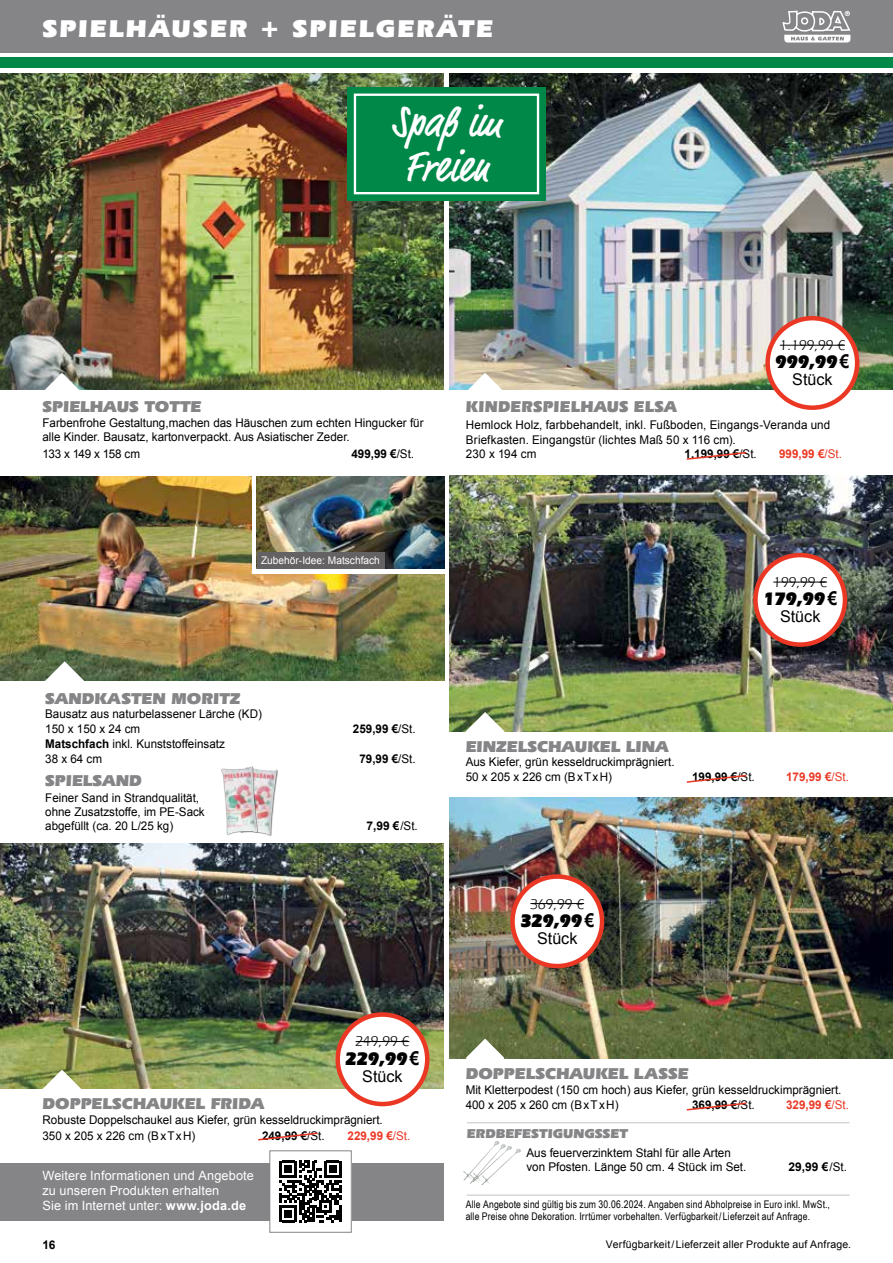
<style>
.page{position:relative;width:893px;height:1263px;background:#fff}
.page>*{position:absolute;margin:0;border:0;box-sizing:border-box;transform-origin:0 0}
.t1{font:500 condensed 45px/45px "Market Pro";letter-spacing:.02em;color:#fff}
.t2{font:900 25.5px "Eras IT Cby BT";letter-spacing:.085em;color:#fff}
.t3{font:900 19.05px "Eras IT Cby BT";color:#000;scale:.9 1}
.t4{font:900 16.5px "Eras IT Cby BT";color:#858486}
.t5{font:900 16.5px "Eras IT Cby BT";letter-spacing:.02em;color:#858486}
.t6{font:16.2px "Arial";color:#000}
.t7{font:14.85px "Eras IT Cby BT";color:#000}
.t8{font:900 13.5px "Eras IT Cby BT";color:#858486}
.t9{font:12.75px/15px "Arial";letter-spacing:.01em;color:#fff}
.t10{font:12px/14.4px "Arial";color:#000}
.t11{font:700 12px "Arial";color:#000}
.t12{font:700 12px "Arial";color:#eb3824}
.t13{font:10.5px/12px "Arial Narrow";letter-spacing:.015em;color:#000}
.t14{font:10.5px "Arial";letter-spacing:.015em;color:#000}
.t15{font:10.5px "Arial";color:#fff}
.s1{font-family:"Arial";font-weight:700}
.s2{font-weight:400}
.s3{font-weight:700}
</style>
<div class="page">
<img style="left:0;top:74px;width:444px;height:315px">
<img style="left:449px;top:73px;width:444px;height:316px">
<img style="left:0;top:476px;width:444px;height:204px">
<img style="left:0;top:844px;width:444px;height:245px">
<img style="left:449px;top:476px;width:444px;height:255px">
<img style="left:449px;top:798px;width:444px;height:260px">
<div style="left:240px;top:767px;width:38px;height:69px;background:#000;opacity:.5"></div>
<img style="left:258px;top:767px;width:19px;height:68px">
<div style="left:221px;top:766px;width:37px;height:69px;background:#000;opacity:.5"></div>
<img style="left:222px;top:767px;width:35px;height:67px">
<img style="left:463px;top:1141px;width:37px;height:39px">
<img style="left:469px;top:1144px;width:37px;height:40px">
<img style="left:472px;top:1146px;width:40px;height:37px">
<img style="left:481px;top:1148px;width:40px;height:37px">
<hr style="left:467px;top:1122px;width:383px;height:1px;background:#d7d7d8">
<hr style="left:467px;top:1194px;width:383px;height:2px;background:#d7d7d8">
<div style="left:0;top:58px;width:893px;height:10px;background:#008849"></div>
<div style="left:0;top:0;width:893px;height:53px;background:#858486"></div>
<svg style="left:782px;top:11px;width:68px;height:32px"></svg>
<svg style="left:466px;top:373px;width:38px;height:17px"></svg>
<svg style="left:466px;top:1038px;width:38px;height:21px"></svg>
<svg style="left:45px;top:661px;width:39px;height:20px"></svg>
<div style="left:0;top:1162px;width:444px;height:58px;background:#858486"></div>
<svg style="left:252px;top:476px;width:192px;height:98px"></svg>
<img style="left:257px;top:477px;width:187px;height:91px">
<div style="left:257px;top:552px;width:127px;height:16px;background:#646263"></div>
<div style="left:270px;top:1151px;width:81px;height:81px;background:#fff"></div>
<svg style="left:280px;top:1161px;width:61px;height:61px"></svg>
<div style="left:269px;top:1150px;width:83px;height:82px;border:1px solid #858486"></div>
<div style="left:347px;top:87px;width:199px;height:114px;background:#008849"></div>
<div style="left:354px;top:94px;width:185px;height:100px;border:2px solid #fff"></div>
<div style="left:768px;top:318px;width:89px;height:90px;background:#fff;border-radius:50%"></div>
<div style="left:765px;top:316px;width:94px;height:94px;border:4px solid #eb3824;border-radius:50%"></div>
<hr style="left:780px;top:345px;width:65px;height:1px;background:#000">
<div style="left:512px;top:876px;width:90px;height:90px;background:#fff;border-radius:50%"></div>
<div style="left:510px;top:874px;width:94px;height:94px;border:4px solid #eb3824;border-radius:50%"></div>
<hr style="left:530px;top:903px;width:54px;height:1px;background:#000">
<div style="left:755px;top:555px;width:90px;height:89px;background:#fff;border-radius:50%"></div>
<div style="left:753px;top:553px;width:94px;height:94px;border:4px solid #eb3824;border-radius:50%"></div>
<hr style="left:773px;top:582px;width:54px;height:1px;background:#000">
<div style="left:338px;top:1014px;width:89px;height:90px;background:#fff;border-radius:50%"></div>
<div style="left:335px;top:1012px;width:94px;height:94px;border:4px solid #eb3824;border-radius:50%"></div>
<hr style="left:356px;top:1041px;width:53px;height:1px;background:#000">
<svg style="left:43px;top:1069px;width:38px;height:20px"></svg>
<svg style="left:686px;top:451px;width:61px;height:9px"></svg>
<svg style="left:686px;top:1102px;width:61px;height:9px"></svg>
<svg style="left:466px;top:712px;width:38px;height:19px"></svg>
<svg style="left:686px;top:774px;width:61px;height:9px"></svg>
<svg style="left:43px;top:373px;width:38px;height:17px"></svg>
<svg style="left:258px;top:1132px;width:60px;height:9px"></svg>
<h2 class="t2" style="left:43px;top:12px;width:452px">SPIELHÄUSER + SPIELGERÄTE</h2>
<h1 class="t1" style="left:391px;top:101px;width:112px">Spaß im<br>Freien</h1>
<p class="t7" style="left:780px;top:336px;width:67px">1.199,99 ¤</p>
<h3 class="t3" style="left:775px;top:350px;width:84px">999,99<span class="s1">€</span></h3>
<h3 class="t6" style="left:792px;top:369px;width:42px">Stück</h3>
<h3 class="t4" style="left:43px;top:396px;width:160px">SPIELHAUS TOTTE</h3>
<p class="t10" style="left:43px;top:415px;width:383px">Farbenfrohe Gestaltung,machen das Häuschen zum echten Hingucker für alle Kinder. Bausatz, kartonverpackt. Aus Asiatischer Zeder.</p>
<p class="t10" style="left:43px;top:446px;width:99px">133 x 149 x 158 cm</p>
<p class="t11" style="left:351px;top:446px;width:64px">499,99 €<span class="s2">/St.</span></p>
<p class="t15" style="left:261px;top:554px;width:120px">Zubehör-Idee: Matschfach</p>
<h3 class="t4" style="left:45px;top:688px;width:197px">SANDKASTEN MORITZ</h3>
<p class="t10" style="left:45px;top:706px;width:218px;line-height:15.5px">Bausatz aus naturbelassener Lärche (KD)<br>150 x 150 x 24 cm</p>
<p class="t10" style="left:45px;top:737px;width:181px;line-height:14.9px"><span class="s3">Matschfach</span> inkl. Kunststoffeinsatz<br>38 x 64 cm</p>
<h3 class="t4" style="left:45px;top:770px;width:98px">SPIELSAND</h3>
<p class="t10" style="left:45px;top:790px;width:161px">Feiner Sand in Strandqualität, ohne Zusatzstoffe, im PE-Sack abgefüllt (ca. 20 L/25 kg)</p>
<p class="t11" style="left:353px;top:721px;width:64px">259,99 €<span class="s2">/St.</span></p>
<p class="t11" style="left:359px;top:751px;width:58px">79,99 €<span class="s2">/St.</span></p>
<p class="t11" style="left:366px;top:818px;width:53px">7,99 €<span class="s2">/St.</span></p>
<p class="t7" style="left:356px;top:1033px;width:55px">249,99 ¤</p>
<h3 class="t3" style="left:346px;top:1046px;width:84px">229,99<span class="s1">€</span></h3>
<h3 class="t6" style="left:362px;top:1065px;width:42px">Stück</h3>
<h3 class="t4" style="left:43px;top:1093px;width:223px">DOPPELSCHAUKEL FRIDA</h3>
<p class="t10" style="left:43px;top:1111px;width:342px;line-height:16.2px">Robuste Doppelschaukel aus Kiefer, grün kesseldruckimprägniert.<br>350 x 205 x 226 cm (BxTxH)</p>
<p class="t11" style="left:262px;top:1128px;width:64px">249,99 €<span class="s2">/St.</span></p>
<p class="t12" style="left:348px;top:1128px;width:64px">229,99 €<span class="s2">/St.</span></p>
<p class="t9" style="left:43px;top:1168px;width:213px">Weitere Informationen und Angebote zu unseren Produkten erhalten<br>Sie im Internet unter: <span class="s3">www.joda.de</span></p>
<h3 class="t5" style="left:466px;top:397px;width:213px">KINDERSPIELHAUS ELSA</h3>
<p class="t10" style="left:466px;top:417px;width:366px;line-height:14.9px">Hemlock Holz, farbbehandelt, inkl. Fußboden, Eingangs-Veranda und<br>Briefkasten. Eingangstür (lichtes Maß 50 x 116 cm).<br>230 x 194 cm</p>
<p class="t11" style="left:685px;top:446px;width:74px">1.199,99 €<span class="s2">/St.</span></p>
<p class="t12" style="left:779px;top:446px;width:64px">999,99 €<span class="s2">/St.</span></p>
<p class="t7" style="left:773px;top:573px;width:55px">199,99 ¤</p>
<h3 class="t3" style="left:763px;top:587px;width:84px">179,99<span class="s1">€</span></h3>
<h3 class="t6" style="left:780px;top:606px;width:42px">Stück</h3>
<h3 class="t4" style="left:466px;top:736px;width:204px">EINZELSCHAUKEL LINA</h3>
<p class="t10" style="left:466px;top:754px;width:210px;line-height:15.5px">Aus Kiefer, grün kesseldruckimprägniert.<br>50 x 205 x 226 cm (BxTxH)</p>
<p class="t11" style="left:692px;top:769px;width:64px">199,99 €<span class="s2">/St.</span></p>
<p class="t12" style="left:786px;top:769px;width:64px">179,99 €<span class="s2">/St.</span></p>
<p class="t7" style="left:530px;top:895px;width:55px">369,99 ¤</p>
<h3 class="t3" style="left:520px;top:908px;width:84px">329,99<span class="s1">€</span></h3>
<h3 class="t6" style="left:537px;top:927px;width:42px">Stück</h3>
<h3 class="t4" style="left:466px;top:1063px;width:224px">DOPPELSCHAUKEL LASSE</h3>
<p class="t10" style="left:466px;top:1082px;width:377px;line-height:15.5px">Mit Kletterpodest (150 cm hoch) aus Kiefer, grün kesseldruckimprägniert.<br>400 x 205 x 260 cm (BxTxH)</p>
<p class="t11" style="left:692px;top:1097px;width:64px">369,99 €<span class="s2">/St.</span></p>
<p class="t12" style="left:786px;top:1097px;width:64px">329,99 €<span class="s2">/St.</span></p>
<p class="t8" style="left:467px;top:1125px;width:163px">ERDBEFESTIGUNGSSET</p>
<p class="t10" style="left:526px;top:1145px;width:221px">Aus feuerverzinktem Stahl für alle Arten von Pfosten. Länge 50 cm. 4 Stück im Set.</p>
<p class="t11" style="left:789px;top:1159px;width:60px">29,99 €<span class="s2">/St.</span></p>
<p class="t13" style="left:466px;top:1198px;width:366px">Alle Angebote sind gültig bis zum 30.06.2024. Angaben sind Abholpreise in Euro inkl. MwSt., alle Preise ohne Dekoration. Irrtümer vorbehalten. Verfügbarkeit / Lieferzeit auf Anfrage.</p>
<p class="t11" style="left:43px;top:1236px;width:15px">16</p>
<p class="t14" style="left:606px;top:1237px;width:247px">Verfügbarkeit/Lieferzeit aller Produkte auf Anfrage.</p>
</div>
